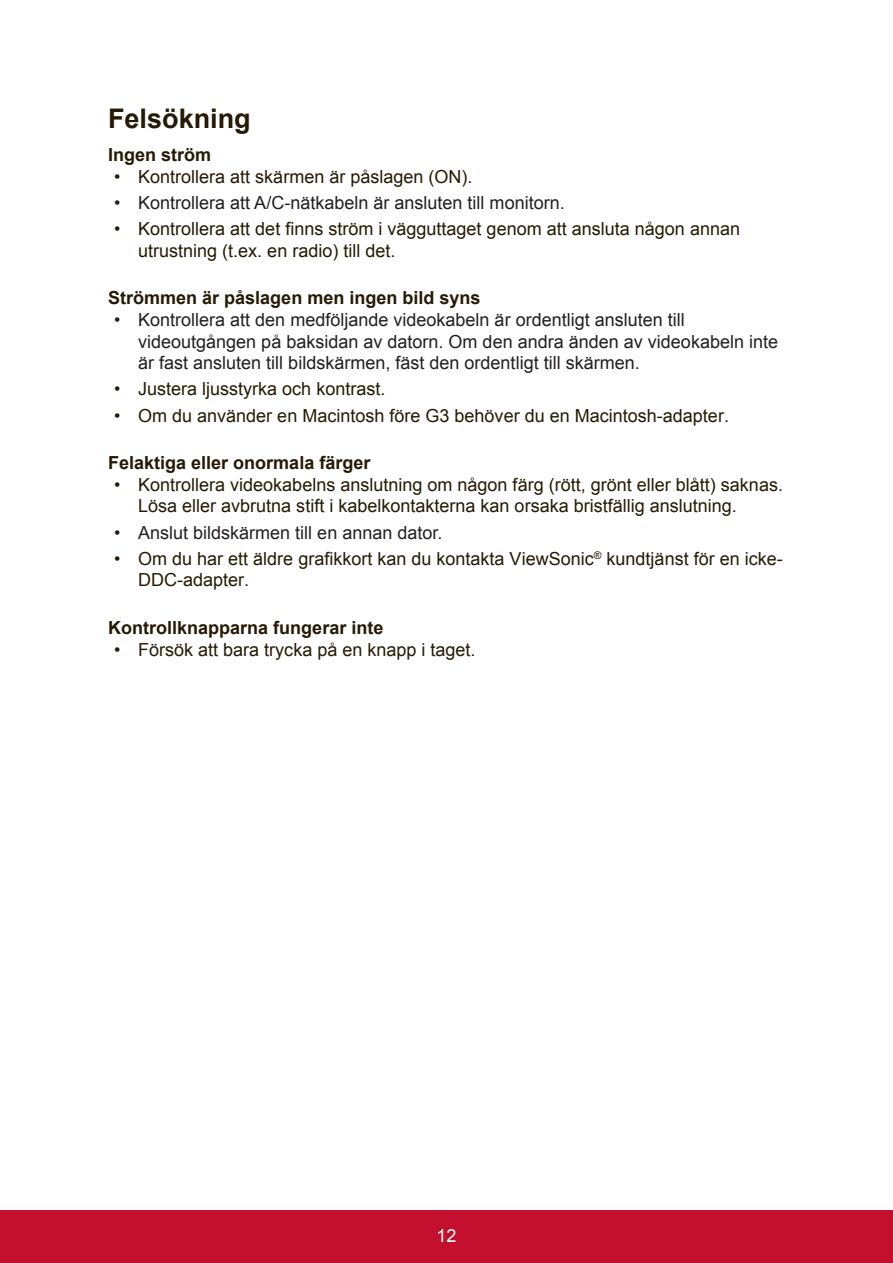
<style>
.page{position:relative;width:893px;height:1263px;background:#fff}
.page>*{position:absolute;margin:0;border:0;box-sizing:border-box;transform-origin:0 0}
.t1{font:700 27px "Arial";color:#251a05}
.t2{font:18px/21.6px "Arial";color:#251a05}
.t3{font:18px/21.6px "Arial";color:#231f20}
.t4{font:700 18px "Arial";color:#251a05}
.t5{font:18px "Arial";color:#fff}
</style>
<div class="page">
<div style="left:0;top:1210px;width:892px;height:53px;background:#c3102f"></div>
<h1 class="t1" style="left:108px;top:100px;width:144px">Felsökning</h1>
<p class="t4" style="left:108px;top:143px;width:105px">Ingen ström</p>
<p class="t2" style="left:114px;top:166px;width:360px">• Kontrollera att skärmen är påslagen (ON).</p>
<p class="t3" style="left:114px;top:192px;width:452px">• Kontrollera att A/C-nätkabeln är ansluten till monitorn.</p>
<p class="t2" style="left:138px;top:218px;width:603px;text-indent:-24px">• Kontrollera att det finns ström i vägguttaget genom att ansluta någon annan utrustning (t.ex. en radio) till det.</p>
<p class="t4" style="left:108px;top:286px;width:374px">Strömmen är påslagen men ingen bild syns</p>
<p class="t3" style="left:138px;top:309px;width:641px;text-indent:-24px">• Kontrollera att den medföljande videokabeln är ordentligt ansluten till videoutgången på baksidan av datorn. Om den andra änden av videokabeln inte är fast ansluten till bildskärmen, fäst den ordentligt till skärmen.</p>
<p class="t2" style="left:114px;top:378px;width:273px">• Justera ljusstyrka och kontrast.</p>
<p class="t2" style="left:114px;top:404px;width:616px">• Om du använder en Macintosh före G3 behöver du en Macintosh-adapter.</p>
<p class="t4" style="left:108px;top:451px;width:264px">Felaktiga eller onormala färger</p>
<p class="t2" style="left:138px;top:474px;width:646px;text-indent:-24px">• Kontrollera videokabelns anslutning om någon färg (rött, grönt eller blått) saknas.<br>Lösa eller avbrutna stift i kabelkontakterna kan orsaka bristfällig anslutning.</p>
<p class="t3" style="left:114px;top:521px;width:330px">• Anslut bildskärmen till en annan dator.</p>
<p class="t2" style="left:138px;top:548px;width:646px;text-indent:-24px">• Om du har ett äldre grafikkort kan du kontakta ViewSonic<sup>®</sup> kundtjänst för en icke-<br>DDC-adapter.</p>
<p class="t4" style="left:108px;top:615px;width:277px">Kontrollknapparna fungerar inte</p>
<p class="t2" style="left:114px;top:638px;width:363px">• Försök att bara trycka på en knapp i taget.</p>
<p class="t5" style="left:436px;top:1223px;width:22px">12</p>
</div>
